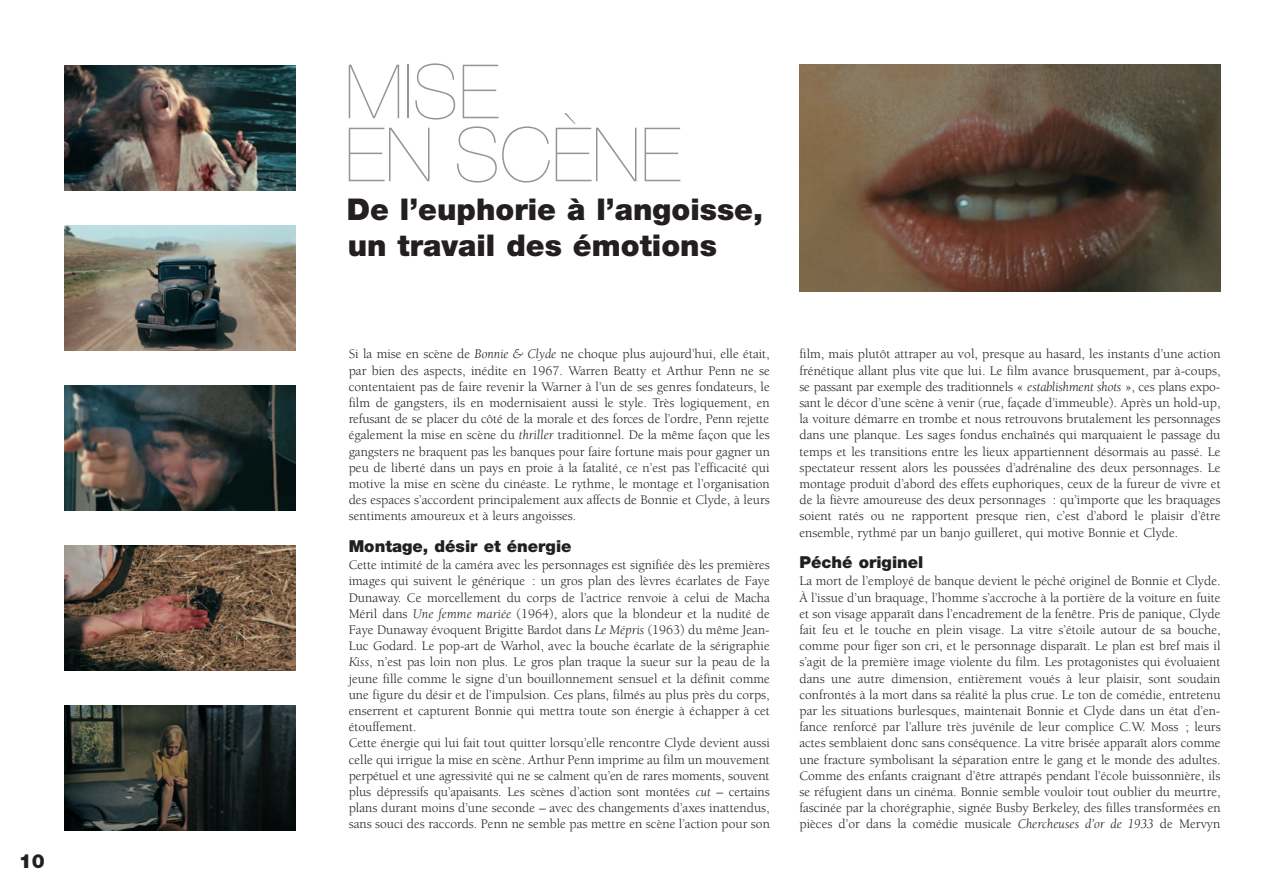
<style>
.page{position:relative;width:1263px;height:893px;background:#fff}
.page>*{position:absolute;margin:0;border:0;box-sizing:border-box;transform-origin:0 0}
.t1{font:200 75px/63px "Helvetica Neue";color:#939598}
.t2{font:900 30px/36px "Helvetica Neue";color:#231f20}
.t3{font:900 19.5px "Helvetica Neue";color:#231f20}
.t4{font:900 16.5px "Helvetica Neue";color:#231f20}
.t5{font:13.5px/16.2px "Berkeley";color:#231f20;text-align:justify}
.s1{font-style:italic}
</style>
<div class="page">
<img style="left:65px;top:66px;width:230px;height:125px">
<img style="left:65px;top:226px;width:230px;height:125px">
<img style="left:65px;top:386px;width:230px;height:124px">
<img style="left:65px;top:545px;width:230px;height:125px">
<img style="left:65px;top:705px;width:230px;height:125px">
<img style="left:799px;top:65px;width:421px;height:227px">
<h3 class="t3" style="left:19px;top:854px;width:28px">10</h3>
<h1 class="t1" style="left:345px;top:67px;width:338px">MISE<br>EN SCÈNE</h1>
<h2 class="t2" style="left:347px;top:194px;width:418px">De l’euphorie à l’angoisse, un travail des émotions</h2>
<p class="t5" style="left:349px;top:347px;width:423px">Si la mise en scène de <span class="s1">Bonnie &amp; Clyde</span> ne choque plus aujourd’hui, elle était, par bien des aspects, inédite en 1967. Warren Beatty et Arthur Penn ne se contentaient pas de faire revenir la Warner à l’un de ses genres fondateurs, le film de gangsters, ils en modernisaient aussi le style. Très logiquement, en refusant de se placer du côté de la morale et des forces de l’ordre, Penn rejette également la mise en scène du <span class="s1">thriller</span> traditionnel. De la même façon que les gangsters ne braquent pas les banques pour faire fortune mais pour gagner un peu de liberté dans un pays en proie à la fatalité, ce n’est pas l’efficacité qui motive la mise en scène du cinéaste. Le rythme, le montage et l’organisation des espaces s’accordent principalement aux affects de Bonnie et Clyde, à leurs sentiments amoureux et à leurs angoisses.</p>
<p class="t4" style="left:349px;top:540px;width:224px">Montage, désir et énergie</p>
<p class="t5" style="left:349px;top:558px;width:423px;text-align:left">Cette intimité de la caméra avec les personnages est signifiée dès les premières images qui suivent le générique : un gros plan des lèvres écarlates de Faye Dunaway. Ce morcellement du corps de l’actrice renvoie à celui de Macha Méril dans <span class="s1">Une femme mariée</span> (1964), alors que la blondeur et la nudité de Faye Dunaway évoquent Brigitte Bardot dans <span class="s1">Le Mépris</span> (1963) du même Jean-Luc Godard. Le pop-art de Warhol, avec la bouche écarlate de la sérigraphie <span class="s1">Kiss</span>, n’est pas loin non plus. Le gros plan traque la sueur sur la peau de la jeune fille comme le signe d’un bouillonnement sensuel et la définit comme une figure du désir et de l’impulsion. Ces plans, filmés au plus près du corps, enserrent et capturent Bonnie qui mettra toute son énergie à échapper à cet étouffement.<br>Cette énergie qui lui fait tout quitter lorsqu’elle rencontre Clyde devient aussi celle qui irrigue la mise en scène. Arthur Penn imprime au film un mouvement perpétuel et une agressivité qui ne se calment qu’en de rares moments, souvent plus dépressifs qu’apaisants. Les scènes d’action sont montées <span class="s1">cut</span> – certains plans durant moins d’une seconde – avec des changements d’axes inattendus, sans souci des raccords. Penn ne semble pas mettre en scène l’action pour son</p>
<p class="t5" style="left:799px;top:347px;width:423px">film, mais plutôt attraper au vol, presque au hasard, les instants d’une action frénétique allant plus vite que lui. Le film avance brusquement, par à-coups, se passant par exemple des traditionnels « <span class="s1">establishment shots</span> », ces plans expo&shy;sant le décor d’une scène à venir (rue, façade d’immeuble). Après un hold-up, la voiture démarre en trombe et nous retrouvons brutalement les personnages dans une planque. Les sages fondus enchaînés qui marquaient le passage du temps et les transitions entre les lieux appartiennent désormais au passé. Le spectateur ressent alors les poussées d’adrénaline des deux personnages. Le montage produit d’abord des effets euphoriques, ceux de la fureur de vivre et de la fièvre amoureuse des deux personnages : qu’importe que les braquages soient ratés ou ne rapportent presque rien, c’est d’abord le plaisir d’être ensemble, rythmé par un banjo guilleret, qui motive Bonnie et Clyde.</p>
<p class="t4" style="left:799px;top:556px;width:126px">Péché originel</p>
<p class="t5" style="left:799px;top:574px;width:423px">La mort de l’employé de banque devient le péché originel de Bonnie et Clyde.<br>À l’issue d’un braquage, l’homme s’accroche à la portière de la voiture en fuite et son visage apparaît dans l’encadrement de la fenêtre. Pris de panique, Clyde fait feu et le touche en plein visage. La vitre s’étoile autour de sa bouche, comme pour figer son cri, et le personnage disparaît. Le plan est bref mais il s’agit de la première image violente du film. Les protagonistes qui évoluaient dans une autre dimension, entièrement voués à leur plaisir, sont soudain confrontés à la mort dans sa réalité la plus crue. Le ton de comédie, entretenu par les situations burlesques, maintenait Bonnie et Clyde dans un état d’en&shy;fance renforcé par l’allure très juvénile de leur complice C.W. Moss ; leurs actes semblaient donc sans conséquence. La vitre brisée apparaît alors comme une fracture symbolisant la séparation entre le gang et le monde des adultes.<br>Comme des enfants craignant d’être attrapés pendant l’école buissonnière, ils se réfugient dans un cinéma. Bonnie semble vouloir tout oublier du meurtre, fascinée par la chorégraphie, signée Busby Berkeley, des filles transformées en pièces d’or dans la comédie musicale <span class="s1">Chercheuses d’or de 1933</span> de Mervyn</p>
</div>
